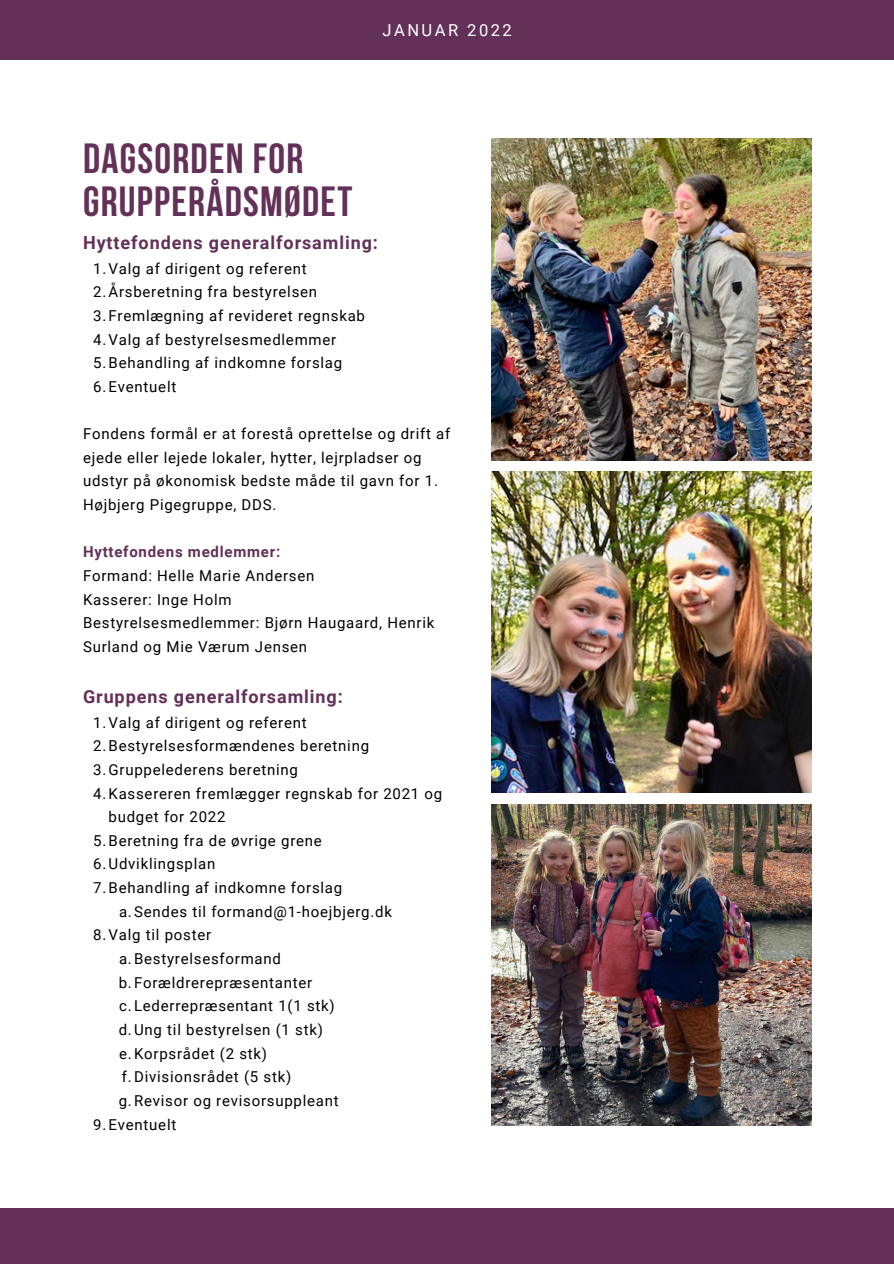
<style>
.page{position:relative;width:894px;height:1264px;background:#fff}
.page>*{position:absolute;margin:0;border:0;box-sizing:border-box;transform-origin:0 0}
.t1{font:700 42px/42.8px "Bebas Neue";letter-spacing:.03em;color:#633058}
.t2{font:700 18px "Roboto";letter-spacing:.05em;color:#633058}
.t3{font:16.5px "Roboto";letter-spacing:.15em;color:#fff}
.t4{font:15px/23.7px "Roboto";letter-spacing:.05em;color:#000}
.t5{font:700 15px "Roboto";letter-spacing:.05em;color:#633058}
</style>
<div class="page">
<div style="left:0;top:0;width:893px;height:60px;background:#633058"></div>
<div style="left:0;top:1208px;width:893px;height:55px;background:#633058"></div>
<img style="left:491px;top:138px;width:320px;height:322px">
<img style="left:491px;top:471px;width:320px;height:321px">
<img style="left:491px;top:804px;width:320px;height:321px">
<p class="t3" style="left:382px;top:20px;width:131px">JANUAR 2022</p>
<p class="t1" style="left:83px;top:141px;width:271px">DAGSORDEN FOR<br>GRUPPERÅDSMØDET</p>
<p class="t2" style="left:83px;top:232px;width:296px">Hyttefondens generalforsamling:</p>
<p class="t4" style="left:93px;top:256px;width:215px">1.Valg af dirigent og referent</p>
<p class="t4" style="left:93px;top:280px;width:225px">2.Årsberetning fra bestyrelsen</p>
<p class="t4" style="left:93px;top:304px;width:273px">3.Fremlægning af revideret regnskab</p>
<p class="t4" style="left:93px;top:327px;width:244px">4.Valg af bestyrelsesmedlemmer</p>
<p class="t4" style="left:93px;top:351px;width:250px">5.Behandling af indkomne forslag</p>
<p class="t4" style="left:93px;top:375px;width:85px">6.Eventuelt</p>
<p class="t4" style="left:83px;top:422px;width:369px">Fondens formål er at forestå oprettelse og drift af ejede eller lejede lokaler, hytter, lejrpladser og udstyr på økonomisk bedste måde til gavn for 1.<br>Højbjerg Pigegruppe, DDS.</p>
<p class="t5" style="left:83px;top:543px;width:199px">Hyttefondens medlemmer:</p>
<p class="t4" style="left:83px;top:564px;width:233px">Formand: Helle Marie Andersen</p>
<p class="t4" style="left:83px;top:587px;width:150px">Kasserer: Inge Holm</p>
<p class="t4" style="left:83px;top:611px;width:353px">Bestyrelsesmedlemmer: Bjørn Haugaard, Henrik<br>Surland og Mie Værum Jensen</p>
<p class="t2" style="left:83px;top:686px;width:261px">Gruppens generalforsamling:</p>
<p class="t4" style="left:93px;top:710px;width:215px">1.Valg af dirigent og referent</p>
<p class="t4" style="left:93px;top:734px;width:277px">2.Bestyrelsesformændenes beretning</p>
<p class="t4" style="left:93px;top:758px;width:206px">3.Gruppelederens beretning</p>
<p class="t4" style="left:108px;top:781px;width:335px;text-indent:-15px">4.Kassereren fremlægger regnskab for 2021 og budget for 2022</p>
<p class="t4" style="left:93px;top:828px;width:230px">5.Beretning fra de øvrige grene</p>
<p class="t4" style="left:93px;top:852px;width:124px">6.Udviklingsplan</p>
<p class="t4" style="left:93px;top:876px;width:250px">7.Behandling af indkomne forslag</p>
<p class="t4" style="left:119px;top:899px;width:274px">a.Sendes til formand@1-hoejbjerg.dk</p>
<p class="t4" style="left:93px;top:923px;width:119px">8.Valg til poster</p>
<p class="t4" style="left:119px;top:947px;width:163px">a.Bestyrelsesformand</p>
<p class="t4" style="left:119px;top:970px;width:195px">b.Forældrerepræsentanter</p>
<p class="t4" style="left:119px;top:994px;width:217px">c.Lederrepræsentant 1(1 stk)</p>
<p class="t4" style="left:119px;top:1018px;width:206px">d.Ung til bestyrelsen (1 stk)</p>
<p class="t4" style="left:119px;top:1041px;width:149px">e.Korpsrådet (2 stk)</p>
<p class="t4" style="left:122px;top:1065px;width:171px">f.Divisionsrådet (5 stk)</p>
<p class="t4" style="left:119px;top:1089px;width:221px">g.Revisor og revisorsuppleant</p>
<p class="t4" style="left:93px;top:1112px;width:85px">9.Eventuelt</p>
</div>
